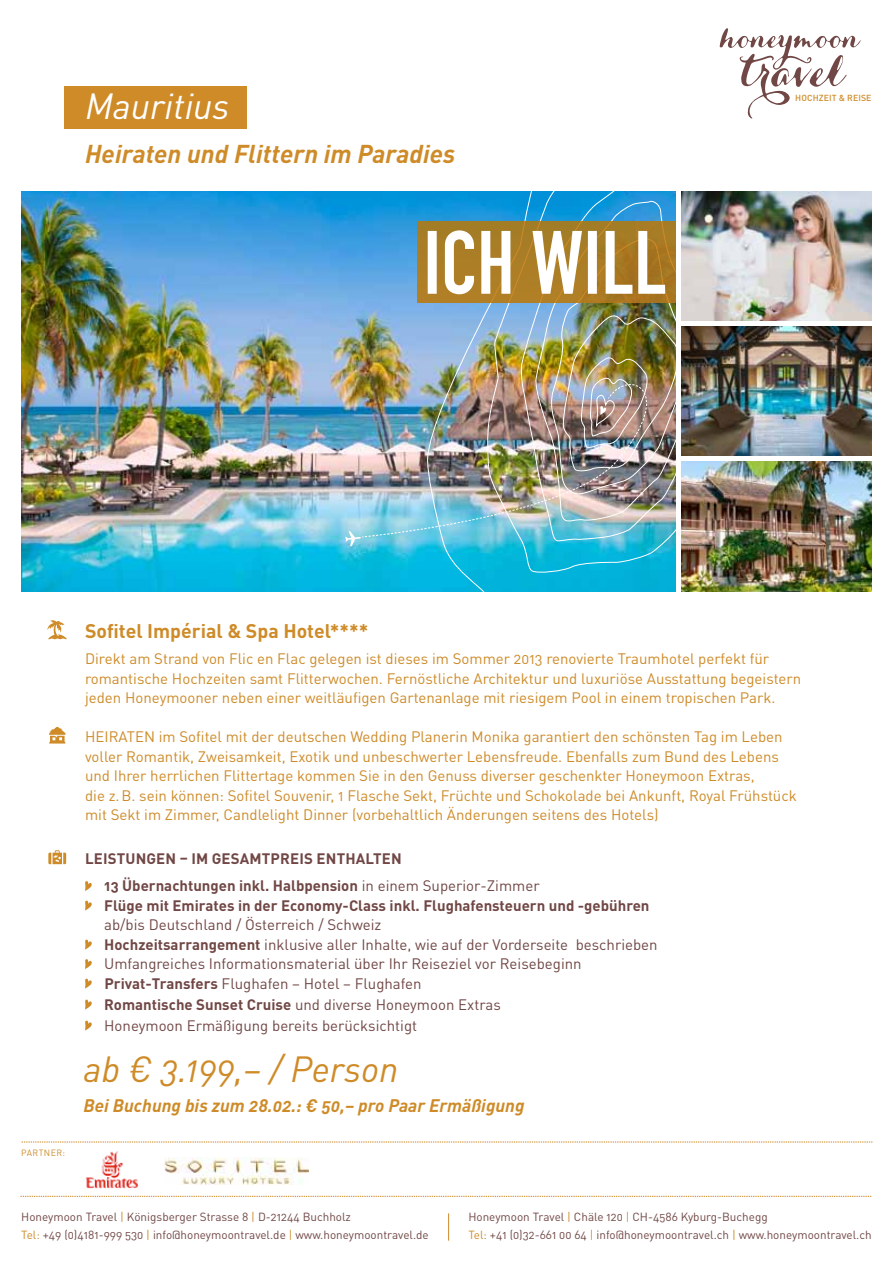
<style>
.page{position:relative;width:893px;height:1263px;background:#fff}
.page>*{position:absolute;margin:0;border:0;box-sizing:border-box;transform-origin:0 0}
.t1{font:italic 36px "DINOT";color:#ce8b28}
.t2{font:italic 36px "DINOT";color:#fff}
.t3{font:italic 700 25.5px "DINOT";color:#ce8b28}
.t4{font:700 19.5px "DINOT";color:#ce8b28}
.t5{font:italic 700 18px "DINOT";color:#ce8b28}
.t6{font:15px/19.5px "DINOT";color:#ce8b28}
.t7{font:15px/19.5px "DINOT";color:#704745}
.t8{font:700 15px/27.2px "DINOT";color:#704745}
.t9{font:11.7px/18px "DINOT";color:#704745}
.t10{font:9px "DINOT";color:#ce8b28}
.t11{font:500 8.7px "DINOT";letter-spacing:.01em;color:#ce8b28}
.s1{font-weight:400}
.s2{font-weight:700}
.s3{color:#ce8b28}
</style>
<div class="page">
<svg style="left:720px;top:28px;width:141px;height:91px"></svg>
<svg style="left:85px;top:881px;width:7px;height:11px"></svg>
<svg style="left:85px;top:900px;width:7px;height:11px"></svg>
<svg style="left:85px;top:939px;width:7px;height:11px"></svg>
<svg style="left:85px;top:959px;width:7px;height:11px"></svg>
<svg style="left:85px;top:978px;width:7px;height:11px"></svg>
<svg style="left:85px;top:999px;width:7px;height:11px"></svg>
<svg style="left:85px;top:1020px;width:7px;height:11px"></svg>
<svg style="left:22px;top:1142px;width:851px;height:1px"></svg>
<svg style="left:21px;top:1196px;width:851px;height:1px"></svg>
<img style="left:86px;top:1151px;width:52px;height:38px">
<svg style="left:48px;top:850px;width:18px;height:14px"></svg>
<svg style="left:47px;top:620px;width:20px;height:20px"></svg>
<svg style="left:49px;top:727px;width:17px;height:16px"></svg>
<div style="left:64px;top:86px;width:183px;height:43px;background:#ce8b28"></div>
<img style="left:165px;top:1158px;width:144px;height:26px">
<img style="left:21px;top:191px;width:405px;height:400px">
<img style="left:681px;top:326px;width:191px;height:130px">
<img style="left:681px;top:461px;width:191px;height:130px">
<img style="left:681px;top:191px;width:191px;height:130px">
<svg style="left:426px;top:191px;width:250px;height:400px;background:#0ea9db"></svg>
<div style="left:417px;top:221px;width:261px;height:81px;background:#a37c26"></div>
<img style="left:345px;top:228px;width:331px;height:318px">
<hr style="left:676px;top:182px;width:4px;height:422px;background:#fff">
<svg style="left:448px;top:1213px;width:1px;height:28px"></svg>
<h1 class="t2" style="left:85px;top:81px;width:146px">Mauritius</h1>
<h2 class="t3" style="left:85px;top:137px;width:372px">Heiraten und Flittern im Paradies</h2>
<p class="t11" style="left:795px;top:92px;width:78px">HOCHZEIT &amp; REISE</p>
<p class="t10" style="left:21px;top:1147px;width:45px">Partner:</p>
<h3 class="t4" style="left:85px;top:618px;width:285px">Sofitel Impérial &amp; Spa Hotel****</h3>
<p class="t6" style="left:85px;top:648px;width:718px">Direkt am Strand von Flic en Flac gelegen ist dieses im Sommer 2013 renovierte Traumhotel perfekt für romantische Hochzeiten samt Flitterwochen. Fernöstliche Architektur und luxuriöse Ausstattung begeistern jeden Honeymooner neben einer weitläufigen Gartenanlage mit riesigem Pool in einem tropischen Park.</p>
<p class="t6" style="left:85px;top:726px;width:33px">HEIRATEN</p>
<p class="t6" style="left:85px;top:726px;width:713px;text-indent:74px">im Sofitel mit der deutschen Wedding Planerin Monika garantiert den schönsten Tag im Leben voller Romantik, Zweisamkeit, Exotik und unbeschwerter Lebensfreude. Ebenfalls zum Bund des Lebens und Ihrer herrlichen Flittertage kommen Sie in den Genuss diverser geschenkter Honeymoon Extras,<br>die z.B. sein können: Sofitel Souvenir, 1 Flasche Sekt, Früchte und Schokolade bei Ankunft, Royal Frühstück mit Sekt im Zimmer, Candlelight Dinner (vorbehaltlich Änderungen seitens des Hotels)</p>
<p class="t8" style="left:104px;top:845px;width:437px;text-indent:-19px">Leistungen – im Gesamtpreis enthalten<br>13 Übernachtungen inkl. Halbpension <span class="s1">in einem Superior-Zimmer</span></p>
<p class="t8" style="left:104px;top:891px;width:547px">Flüge mit Emirates in der Economy-Class inkl. Flughafensteuern und -gebühren</p>
<p class="t7" style="left:104px;top:915px;width:555px">ab/bis Deutschland / Österreich / Schweiz<br><span class="s2">Hochzeitsarrangement</span> inklusive aller Inhalte, wie auf der Vorderseite beschrieben Umfangreiches Informationsmaterial über Ihr Reiseziel vor Reisebeginn <span class="s2">Privat-Transfers</span> Flughafen – Hotel – Flughafen</p>
<p class="t7" style="left:104px;top:993px;width:398px;line-height:21px"><span class="s2">Romantische Sunset Cruise</span> und diverse Honeymoon Extras<br>Honeymoon Ermäßigung bereits berücksichtigt</p>
<h1 class="t1" style="left:84px;top:1044px;width:316px">ab € 3.199,– / Person</h1>
<p class="t5" style="left:84px;top:1093px;width:442px">Bei Buchung bis zum 28.02.: € 50,– pro Paar Ermäßigung</p>
<p class="t9" style="left:21px;top:1207px;width:409px">Honeymoon Travel <span class="s3">|</span> Königsberger Strasse 8 <span class="s3">|</span> D-21244 Buchholz<br><span class="s3">Tel:</span> +49 (0)4181-999 530 <span class="s3">|</span> info@honeymoontravel.de <span class="s3">|</span> www.honeymoontravel.de</p>
<p class="t9" style="left:468px;top:1207px;width:405px">Honeymoon Travel <span class="s3">|</span> Chäle 120 <span class="s3">|</span> CH-4586 Kyburg-Buchegg<br><span class="s3">Tel:</span> +41 (0)32-661 00 64 <span class="s3">|</span> info@honeymoontravel.ch <span class="s3">|</span> www.honeymoontravel.ch</p>
</div>
